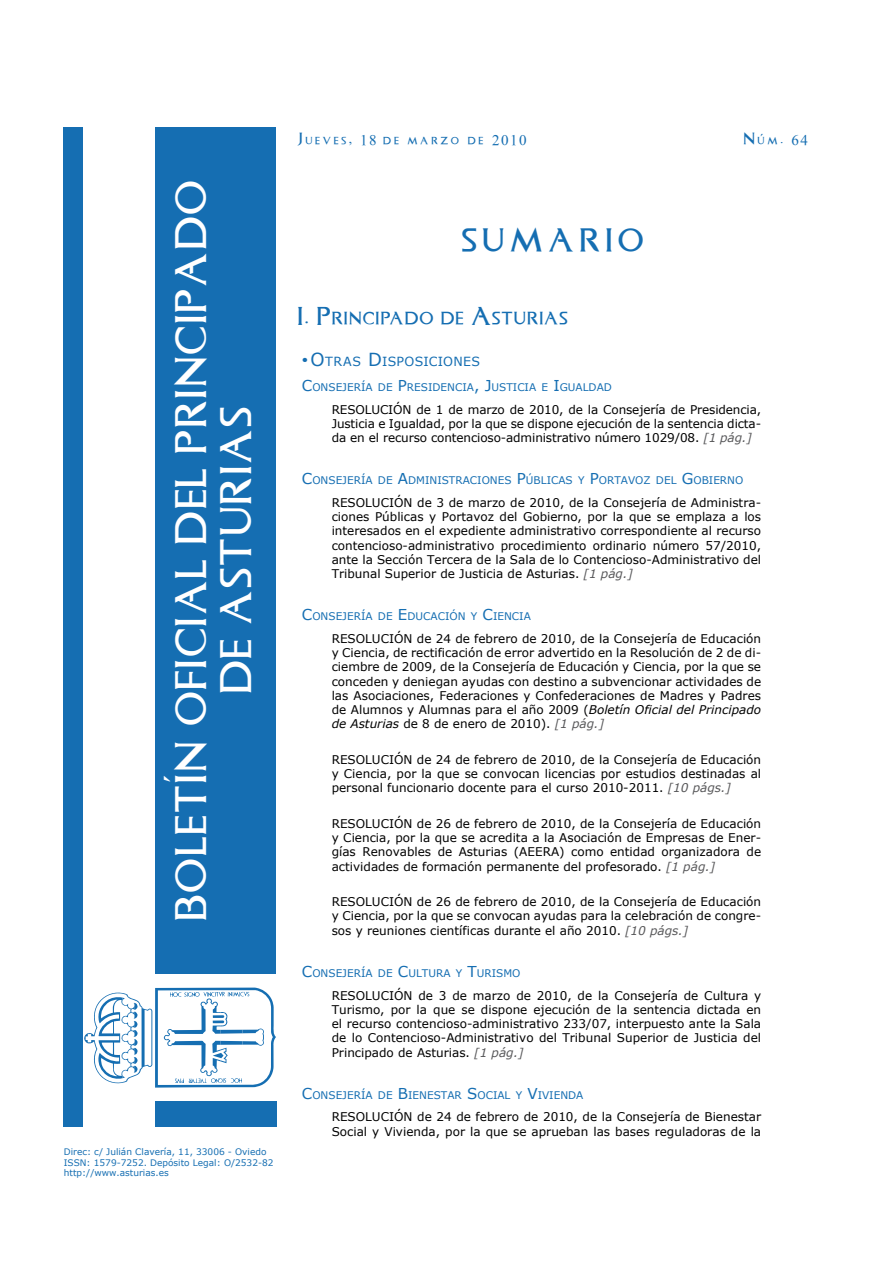
<style>
.page{position:relative;width:893px;height:1263px;background:#fff}
.page>*{position:absolute;margin:0;border:0;box-sizing:border-box;transform-origin:0 0}
.t1{font:36px/45px "Asturica";letter-spacing:.05em;color:#fff;text-align:center}
.SUMARIO{font:27px "Asturica";letter-spacing:.2em;color:#156eb2}
.SUM_Secc{font:14.7px "Asturica";letter-spacing:.075em;color:#156eb2}
.FECHA_Cabecera{font:13.5px "Asturica";letter-spacing:.2em;color:#156eb2}
.SUM_SubSecc{font:12.6px "Verdana";letter-spacing:.025em;color:#156eb2}
.SUM_Anuncio{font:12px/14.2px "Verdana";color:#000;text-align:justify}
.SUM_Organismo{font:10.5px "Verdana";color:#156eb2}
.PIE{font:9px "Verdana";color:#156eb2}
.s1{font-size:15px}
.s2{font-size:21px}
.s3{font-family:"Asturica";font-size:18px}
.s4{font-size:18px}
.s5{font-style:italic;color:#58585a}
.s6{font-style:italic}
</style>
<div class="page">
<div style="left:155px;top:1101px;width:121px;height:26px;background:#156eb2"></div>
<div style="left:156px;top:128px;width:120px;height:846px;background:#156eb2"></div>
<div style="left:64px;top:128px;width:19px;height:999px;background:#156eb2"></div>
<svg style="left:84px;top:987px;width:192px;height:100px"></svg>
<p class="t1" style="left:165px;top:921px;width:742px;rotate:-90deg">BOLETÍN OFICIAL DEL PRINCIPADO<br>DE ASTURIAS</p>
<p class="PIE" style="left:64px;top:1146px;width:204px">Direc: c/ Julián Clavería, 11, 33006 - Oviedo</p>
<p class="PIE" style="left:64px;top:1157px;width:211px">ISSN: 1579-7252. Depósito Legal: O/2532-82</p>
<p class="PIE" style="left:64px;top:1167px;width:107px">http://www.asturias.es</p>
<p class="FECHA_Cabecera" style="left:298px;top:129px;width:230px">Jueves, <span class="s1">18</span> de marzo de <span class="s1">2010</span></p>
<p class="FECHA_Cabecera" style="left:743px;top:129px;width:66px">Núm. <span class="s1">64</span></p>
<p class="SUMARIO" style="left:462px;top:219px;width:184px">SUMARIO</p>
<p class="SUM_Secc" style="left:298px;top:307px;width:272px"><span class="s2">I. P</span>RINCIPADO DE <span class="s2">A</span>STURIAS</p>
<p class="SUM_SubSecc" style="left:302px;top:353px;width:180px"><span class="s3">•</span><span class="s4">O</span>TRAS <span class="s4">D</span>ISPOSICIONES</p>
<p class="SUM_Organismo" style="left:302px;top:380px;width:310px"><span class="s1">C</span>ONSEJERÍA D E <span class="s1">P</span>RESID ENCIA<span class="s1">, J</span> USTICIA E <span class="s1">I</span>GUALDAD</p>
<p class="SUM_Anuncio" style="left:332px;top:402px;width:25px">Resol</p>
<p class="SUM_Anuncio" style="left:332px;top:402px;width:431px;text-indent:40px">ución de 1 de marzo de 2010, de la Consejería de Presidencia, Justicia e Igualdad, por la que se dispone ejecución de la sentencia dicta&shy;da en el recurso contencioso-administrativo número 1029/08. <span class="s5">[1 pág.]</span></p>
<p class="SUM_Organismo" style="left:302px;top:474px;width:442px"><span class="s1">C</span>ONSEJERÍA DE <span class="s1">A</span>DMINISTRACIONES <span class="s1">P</span>ÚBLICAS Y <span class="s1">P</span>ORTAVOZ DEL <span class="s1">G</span>OBIERNO</p>
<p class="SUM_Anuncio" style="left:332px;top:495px;width:25px">Resol</p>
<p class="SUM_Anuncio" style="left:332px;top:495px;width:431px;text-indent:40px">ución de 3 de marzo de 2010, de la Consejería de Administra&shy;ciones Públicas y Portavoz del Gobierno, por la que se emplaza a los interesados en el expediente administrativo correspondiente al recurso contencioso-administrativo procedimiento ordinario número 57/2010, ante la Sección Tercera de la Sala de lo Contencioso-Administrativo del Tribunal Superior de Justicia de Asturias. <span class="s5">[1 pág.]</span></p>
<p class="SUM_Organismo" style="left:302px;top:610px;width:230px"><span class="s1">C</span>ONSEJERÍA DE <span class="s1">E</span>DUCACIÓN Y <span class="s1">C</span>IENCIA</p>
<p class="SUM_Anuncio" style="left:332px;top:631px;width:25px">Resol</p>
<p class="SUM_Anuncio" style="left:332px;top:631px;width:431px;text-indent:40px">ución de 24 de febrero de 2010, de la Consejería de Educación y Ciencia, de rectificación de error advertido en la Resolución de 2 de di&shy;ciembre de 2009, de la Consejería de Educación y Ciencia, por la que se conceden y deniegan ayudas con destino a subvencionar actividades de las Asociaciones, Federaciones y Confederaciones de Madres y Padres de Alumnos y Alumnas para el año 2009 (<span class="s6">Boletín Oficial del Principado de Asturias</span> de 8 de enero de 2010). <span class="s5">[1 pág.]</span></p>
<p class="SUM_Anuncio" style="left:332px;top:752px;width:25px">Resol</p>
<p class="SUM_Anuncio" style="left:332px;top:752px;width:431px;text-indent:40px">ución de 24 de febrero de 2010, de la Consejería de Educación y Ciencia, por la que se convocan licencias por estudios destinadas al personal funcionario docente para el curso 2010-2011. <span class="s5">[10 págs.]</span></p>
<p class="SUM_Anuncio" style="left:332px;top:816px;width:25px">Resol</p>
<p class="SUM_Anuncio" style="left:332px;top:816px;width:431px;text-indent:40px">ución de 26 de febrero de 2010, de la Consejería de Educación y Ciencia, por la que se acredita a la Asociación de Empresas de Ener&shy;gías Renovables de Asturias (AEERA) como entidad organizadora de actividades de formación permanente del profesorado. <span class="s5">[1 pág.]</span></p>
<p class="SUM_Anuncio" style="left:332px;top:894px;width:25px">Resol</p>
<p class="SUM_Anuncio" style="left:332px;top:894px;width:431px;text-indent:40px">ución de 26 de febrero de 2010, de la Consejería de Educación y Ciencia, por la que se convocan ayudas para la celebración de congre&shy;sos y reuniones científicas durante el año 2010. <span class="s5">[10 págs.]</span></p>
<p class="SUM_Organismo" style="left:302px;top:966px;width:219px"><span class="s1">C</span>ONSEJERÍA DE <span class="s1">C</span>ULTURA Y <span class="s1">T</span>URISMO</p>
<p class="SUM_Anuncio" style="left:332px;top:988px;width:25px">Resol</p>
<p class="SUM_Anuncio" style="left:332px;top:988px;width:431px;text-indent:40px">ución de 3 de marzo de 2010, de la Consejería de Cultura y Turismo, por la que se dispone ejecución de la sentencia dictada en el recurso contencioso-administrativo 233/07, interpuesto ante la Sala de lo Contencioso-Administrativo del Tribunal Superior de Justicia del Principado de Asturias. <span class="s5">[1 pág.]</span></p>
<p class="SUM_Organismo" style="left:302px;top:1088px;width:283px"><span class="s1">C</span>ONSEJERÍA DE <span class="s1">B</span>IENESTAR <span class="s1">S</span>OCIAL Y <span class="s1">V</span>IVIENDA</p>
<p class="SUM_Anuncio" style="left:332px;top:1109px;width:25px">Resol</p>
<p class="SUM_Anuncio" style="left:332px;top:1109px;width:431px;text-align:right">ución de 24 de febrero de 2010, de la Consejería de Bienestar<br>Social y Vivienda, por la que se aprueban las bases reguladoras de la</p>
</div>
